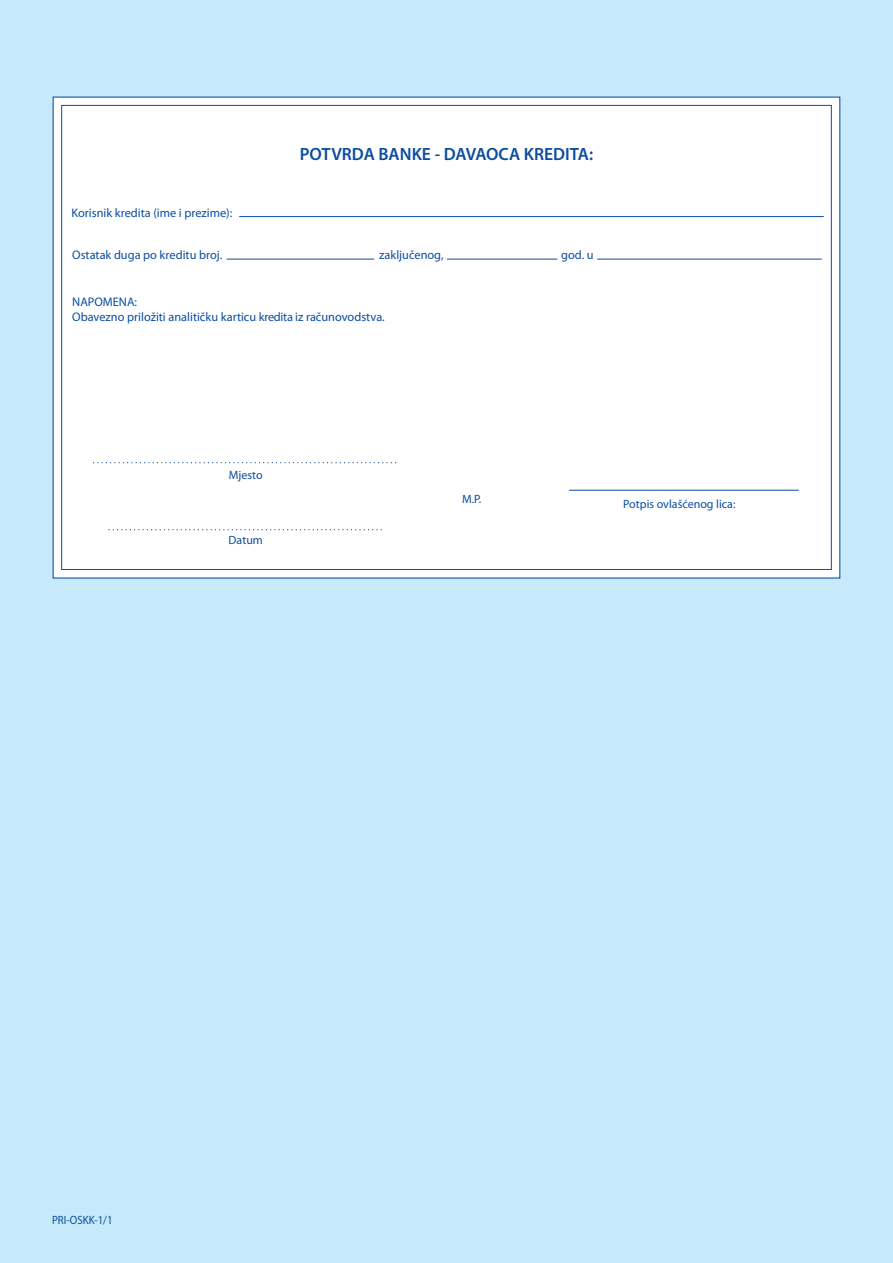
<style>
.page{position:relative;width:893px;height:1263px;background:#c6eafa}
.page>*{position:absolute;margin:0;border:0;box-sizing:border-box;transform-origin:0 0}
.t1{font:600 17.7px "Myriad Pro";color:#0d4da1}
.t2{font:12.45px/14.9px "Myriad Pro";color:#0d4da1}
.t3{font:12px "Myriad Pro";color:#0d4da1}
.t4{font:12px "Myriad Pro";color:#0d4da1;scale:.91 1}
</style>
<div class="page">
<div style="left:53px;top:97px;width:787px;height:481px;background:#fff"></div>
<hr style="left:239px;top:216px;width:585px;height:1px;background:#0d4da1">
<hr style="left:447px;top:259px;width:110px;height:1px;background:#0d4da1">
<hr style="left:597px;top:259px;width:225px;height:1px;background:#0d4da1">
<hr style="left:227px;top:259px;width:147px;height:1px;background:#0d4da1">
<hr style="left:569px;top:490px;width:230px;height:1px;background:#0d4da1">
<svg style="left:93px;top:462px;width:304px;height:1px"></svg>
<svg style="left:109px;top:529px;width:273px;height:1px"></svg>
<h1 class="t1" style="left:300px;top:143px;width:295px">POTVRDA BANKE - DAVAOCA KREDITA:</h1>
<p class="t2" style="left:71px;top:205px;width:162px">Korisnik kredita (ime i prezime):</p>
<p class="t2" style="left:72px;top:247px;width:151px">Ostatak duga po kreditu broj.</p>
<p class="t2" style="left:379px;top:247px;width:66px">zaključenog,</p>
<p class="t2" style="left:561px;top:247px;width:34px">god. u</p>
<p class="t2" style="left:72px;top:294px;width:314px">NAPOMENA:<br>Obavezno priložiti analitičku karticu kredita iz računovodstva.</p>
<p class="t3" style="left:229px;top:468px;width:35px">Mjesto</p>
<p class="t3" style="left:229px;top:533px;width:36px">Datum</p>
<p class="t3" style="left:462px;top:491px;width:21px">M.P.</p>
<p class="t3" style="left:623px;top:496px;width:114px">Potpis ovlašćenog lica:</p>
<p class="t4" style="left:52px;top:1212px;width:68px">PRI-OSKK-1/1</p>
</div>
